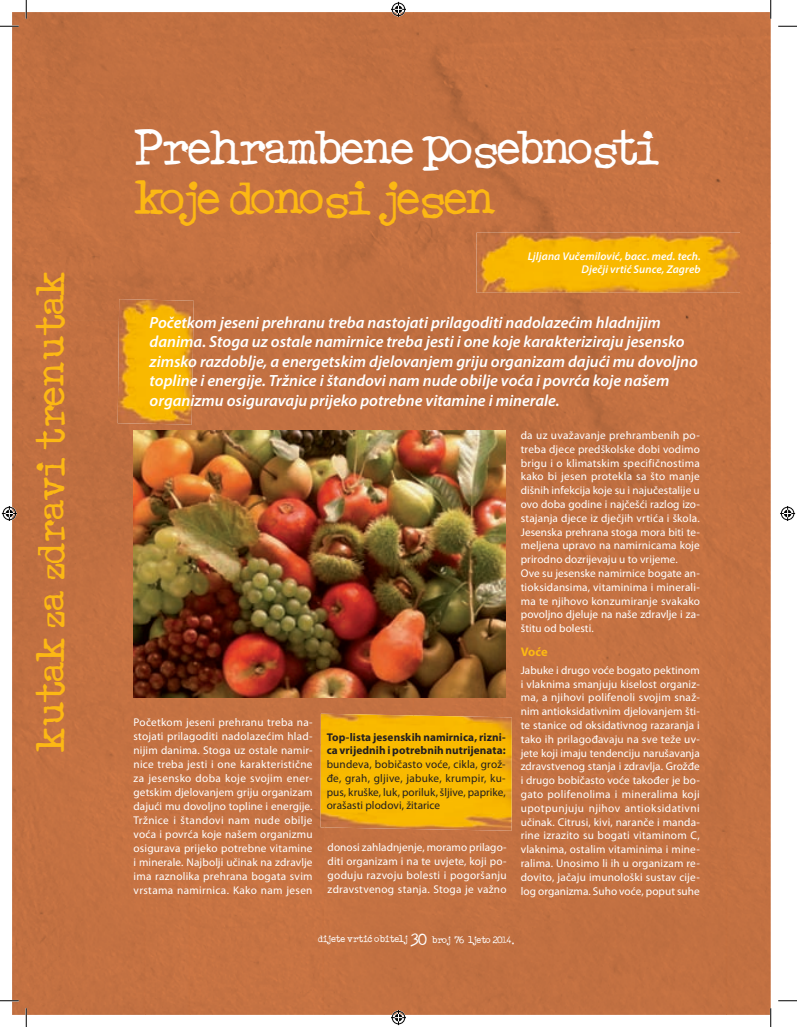
<style>
.page{position:relative;width:797px;height:1027px;background:#fff}
.page>*{position:absolute;margin:0;border:0;box-sizing:border-box;transform-origin:0 0}
.t1{font:37.5px "ACOUSTICBASSV";letter-spacing:-.05em;color:#fff}
.t2{font:37.5px "ACOUSTICBASSV";letter-spacing:-.04em;color:#fcb814}
.t3{font:31.25px "ACOUSTICBASSV";color:#fcb814}
.t4{font:italic 600 16.25px/19.5px "Myriad Pro";color:#fff}
.t5{font:700 12.5px "Myriad Pro";color:#fcb814}
.t6{font:11.25px/13.8px "Myriad Pro";letter-spacing:.01em;color:#fff;text-align:justify}
.t7{font:11.25px/13.8px "Myriad Pro";letter-spacing:.005em;color:#231f20;text-align:justify}
.t8{font:700 11.25px/13.8px "Myriad Pro";letter-spacing:.01em;color:#231f20}
.t9{font:italic 600 11.25px/13.5px "Myriad Pro";letter-spacing:.005em;color:#fff;text-align:right}
.t10{font:7.5px "ACOUSTICBASSV";color:#fff}
.s1{font-size:12.5px}
</style>
<div class="page">
<img style="left:770px;top:12px;width:1px;height:1003px">
<div style="left:12px;top:12px;width:401px;height:308px;background:#c27042"></div>
<img style="left:413px;top:12px;width:357px;height:231px">
<div style="left:413px;top:243px;width:89px;height:471px;background:#c16f41"></div>
<div style="left:727px;top:243px;width:43px;height:772px;background:#c37142"></div>
<div style="left:502px;top:293px;width:225px;height:529px;background:#c37142"></div>
<div style="left:12px;top:320px;width:133px;height:695px;background:#c37042"></div>
<div style="left:191px;top:320px;width:223px;height:425px;background:#c37142"></div>
<div style="left:145px;top:424px;width:46px;height:591px;background:#c57243"></div>
<div style="left:190px;top:745px;width:134px;height:270px;background:#c67343"></div>
<div style="left:324px;top:822px;width:403px;height:193px;background:#c37142"></div>
<img style="left:320px;top:714px;width:192px;height:117px">
<img style="left:476px;top:233px;width:264px;height:60px">
<img style="left:118px;top:299px;width:76px;height:125px">
<img style="left:133px;top:431px;width:372px;height:266px">
<svg style="left:0;top:25px;width:19px;height:2px"></svg>
<svg style="left:778px;top:25px;width:19px;height:2px"></svg>
<svg style="left:0;top:1000px;width:19px;height:1px"></svg>
<svg style="left:778px;top:1000px;width:19px;height:1px"></svg>
<svg style="left:25px;top:0;width:2px;height:19px"></svg>
<svg style="left:25px;top:1008px;width:2px;height:19px"></svg>
<svg style="left:770px;top:0;width:1px;height:19px"></svg>
<svg style="left:770px;top:1008px;width:1px;height:19px"></svg>
<svg style="left:391px;top:2px;width:15px;height:15px"></svg>
<svg style="left:391px;top:1010px;width:15px;height:15px"></svg>
<svg style="left:2px;top:506px;width:15px;height:15px"></svg>
<svg style="left:780px;top:506px;width:15px;height:15px"></svg>
<h2 class="t3" style="left:27px;top:753px;width:482px;rotate:-90deg">kutak za zdravi trenutak</h2>
<h1 class="t1" style="left:133px;top:118px;width:525px">Prehrambene posebnosti</h1>
<h1 class="t2" style="left:133px;top:168px;width:361px">koje donosi jesen</h1>
<p class="t9" style="left:527px;top:249px;width:174px">Ljljana Vučemilović, bacc. med. tech.<br>Dječji vrtić Sunce, Zagreb</p>
<p class="t4" style="left:150px;top:312px;width:549px">Početkom jeseni prehranu treba nastojati prilagoditi nadolazećim hladnijim danima. Stoga uz ostale namirnice treba jesti i one koje karakteriziraju jesensko zimsko razdoblje, a energetskim djelovanjem griju organizam dajući mu dovoljno topline i energije. Tržnice i štandovi nam nude obilje voća i povrća koje našem organizmu osiguravaju prijeko potrebne vitamine i minerale.</p>
<p class="t6" style="left:133px;top:715px;width:180px">Početkom jeseni prehranu treba na&shy;stojati prilagoditi nadolazećim hlad&shy;nijim danima. Stoga uz ostale namir&shy;nice treba jesti i one karakteristične za jesensko doba koje svojim ener&shy;getskim djelovanjem griju organizam dajući mu dovoljno topline i energije.<br>Tržnice i štandovi nam nude obilje voća i povrća koje našem organizmu osigurava prijeko potrebne vitamine i minerale. Najbolji učinak na zdravlje ima raznolika prehrana bogata svim vrstama namirnica. Kako nam jesen</p>
<p class="t8" style="left:327px;top:730px;width:180px">Top-lista jesenskih namirnica, rizni&shy;ca vrijednih i potrebnih nutrijenata:</p>
<p class="t7" style="left:327px;top:757px;width:180px">bundeva, bobičasto voće, cikla, grož&shy;đe, grah, gljive, jabuke, krumpir, ku&shy;pus, kruške, luk, poriluk, šljive, paprike, orašasti plodovi, žitarice</p>
<p class="t6" style="left:327px;top:841px;width:180px">donosi zahladnjenje, moramo prilago&shy;diti organizam i na te uvjete, koji po&shy;goduju razvoju bolesti i pogoršanju zdravstvenog stanja. Stoga je važno</p>
<p class="t6" style="left:521px;top:428px;width:180px;text-align:left">da uz uvažavanje prehrambenih po&shy;treba djece predškolske dobi vodimo brigu i o klimatskim specifičnostima kako bi jesen protekla sa što manje dišnih infekcija koje su i najučestalije u ovo doba godine i najčešći razlog izo&shy;stajanja djece iz dječjih vrtića i škola.<br>Jesenska prehrana stoga mora biti te&shy;meljena upravo na namirnicama koje prirodno dozrijevaju u to vrijeme.<br>Ove su jesenske namirnice bogate an&shy;tioksidansima, vitaminima i minerali&shy;ma te njihovo konzumiranje svakako povoljno djeluje na naše zdravlje i za&shy;štitu od bolesti.</p>
<p class="t5" style="left:521px;top:644px;width:29px">Voće</p>
<p class="t6" style="left:521px;top:663px;width:180px">Jabuke i drugo voće bogato pektinom i vlaknima smanjuju kiselost organiz&shy;ma, a njihovi polifenoli svojim snaž&shy;nim antioksidativnim djelovanjem šti&shy;te stanice od oksidativnog razaranja i tako ih prilagođavaju na sve teže uv&shy;jete koji imaju tendenciju narušavanja zdravstvenog stanja i zdravlja. Grožđe i drugo bobičasto voće također je bo&shy;gato polifenolima i mineralima koji upotpunjuju njihov antioksidativni učinak. Citrusi, kivi, naranče i manda&shy;rine izrazito su bogati vitaminom C, vlaknima, ostalim vitaminima i mine&shy;ralima. Unosimo li ih u organizam re&shy;dovito, jačaju imunološki sustav cije&shy;log organizma. Suho voće, poput suhe</p>
<p class="t10" style="left:318px;top:933px;width:202px">dijete vrtić obitelj <span class="s1">30</span> broj 76 ljeto 2014.</p>
</div>
